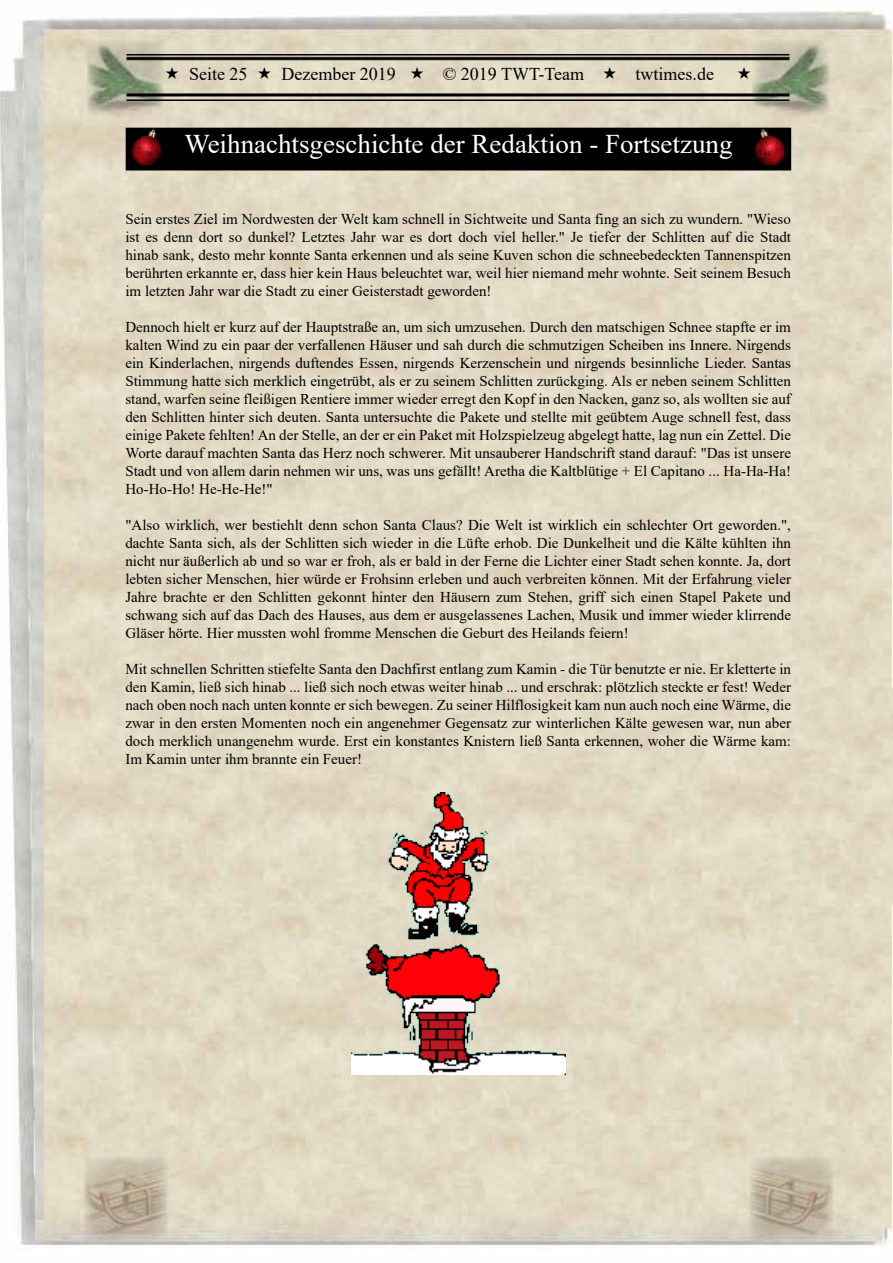
<style>
.page{position:relative;width:893px;height:1263px;background:#fff}
.page>*{position:absolute;margin:0;border:0;box-sizing:border-box;transform-origin:0 0}
.t1{font:27px "Times New Roman";color:#fff}
.t2{font:18px "Times New Roman";color:#000}
.t3{font:15px/18px "Times New Roman";color:#000;text-align:justify}
</style>
<div class="page">
<img style="left:0;top:10px;width:893px;height:1236px">
<img style="left:164px;top:54px;width:589px;height:46px">
<img style="left:87px;top:40px;width:77px;height:77px">
<img style="left:753px;top:40px;width:76px;height:77px">
<img style="left:84px;top:1157px;width:84px;height:84px">
<img style="left:749px;top:1157px;width:84px;height:84px">
<div style="left:126px;top:128px;width:664px;height:42px;background:#000"></div>
<img style="left:351px;top:793px;width:214px;height:282px">
<img style="left:132px;top:129px;width:30px;height:37px">
<img style="left:755px;top:128px;width:36px;height:42px">
<svg style="left:166px;top:67px;width:12px;height:12px"></svg>
<svg style="left:258px;top:67px;width:13px;height:12px"></svg>
<svg style="left:411px;top:67px;width:12px;height:12px"></svg>
<svg style="left:604px;top:67px;width:12px;height:12px"></svg>
<svg style="left:738px;top:67px;width:12px;height:12px"></svg>
<p class="t2" style="left:189px;top:62px;width:60px">Seite 25</p>
<p class="t2" style="left:281px;top:62px;width:116px">Dezember 2019</p>
<p class="t2" style="left:443px;top:62px;width:143px">© 2019 TWT-Team</p>
<p class="t2" style="left:635px;top:62px;width:80px">twtimes.de</p>
<h1 class="t1" style="left:184px;top:125px;width:550px">Weihnachtsgeschichte der Redaktion - Fortsetzung</h1>
<p class="t3" style="left:125px;top:209px;width:667px">Sein erstes Ziel im Nordwesten der Welt kam schnell in Sichtweite und Santa fing an sich zu wundern. "Wieso ist es denn dort so dunkel? Letztes Jahr war es dort doch viel heller." Je tiefer der Schlitten auf die Stadt hinab sank, desto mehr konnte Santa erkennen und als seine Kuven schon die schneebedeckten Tannenspitzen berührten erkannte er, dass hier kein Haus beleuchtet war, weil hier niemand mehr wohnte. Seit seinem Besuch im letzten Jahr war die Stadt zu einer Geisterstadt geworden!</p>
<p class="t3" style="left:125px;top:317px;width:667px">Dennoch hielt er kurz auf der Hauptstraße an, um sich umzusehen. Durch den matschigen Schnee stapfte er im kalten Wind zu ein paar der verfallenen Häuser und sah durch die schmutzigen Scheiben ins Innere. Nirgends ein Kinderlachen, nirgends duftendes Essen, nirgends Kerzenschein und nirgends besinnliche Lieder. Santas Stimmung hatte sich merklich eingetrübt, als er zu seinem Schlitten zurückging. Als er neben seinem Schlitten stand, warfen seine fleißigen Rentiere immer wieder erregt den Kopf in den Nacken, ganz so, als wollten sie auf den Schlitten hinter sich deuten. Santa untersuchte die Pakete und stellte mit geübtem Auge schnell fest, dass einige Pakete fehlten! An der Stelle, an der er ein Paket mit Holzspielzeug abgelegt hatte, lag nun ein Zettel. Die Worte darauf machten Santa das Herz noch schwerer. Mit unsauberer Handschrift stand darauf: "Das ist unsere Stadt und von allem darin nehmen wir uns, was uns gefällt! Aretha die Kaltblütige + El Capitano ... Ha-Ha-Ha!<br>Ho-Ho-Ho! He-He-He!"</p>
<p class="t3" style="left:125px;top:515px;width:667px">"Also wirklich, wer bestiehlt denn schon Santa Claus? Die Welt ist wirklich ein schlechter Ort geworden.", dachte Santa sich, als der Schlitten sich wieder in die Lüfte erhob. Die Dunkelheit und die Kälte kühlten ihn nicht nur äußerlich ab und so war er froh, als er bald in der Ferne die Lichter einer Stadt sehen konnte. Ja, dort lebten sicher Menschen, hier würde er Frohsinn erleben und auch verbreiten können. Mit der Erfahrung vieler Jahre brachte er den Schlitten gekonnt hinter den Häusern zum Stehen, griff sich einen Stapel Pakete und schwang sich auf das Dach des Hauses, aus dem er ausgelassenes Lachen, Musik und immer wieder klirrende Gläser hörte. Hier mussten wohl fromme Menschen die Geburt des Heilands feiern!</p>
<p class="t3" style="left:125px;top:659px;width:667px">Mit schnellen Schritten stiefelte Santa den Dachfirst entlang zum Kamin - die Tür benutzte er nie. Er kletterte in den Kamin, ließ sich hinab ... ließ sich noch etwas weiter hinab ... und erschrak: plötzlich steckte er fest! Weder nach oben noch nach unten konnte er sich bewegen. Zu seiner Hilflosigkeit kam nun auch noch eine Wärme, die zwar in den ersten Momenten noch ein angenehmer Gegensatz zur winterlichen Kälte gewesen war, nun aber doch merklich unangenehm wurde. Erst ein konstantes Knistern ließ Santa erkennen, woher die Wärme kam:<br>Im Kamin unter ihm brannte ein Feuer!</p>
</div>
